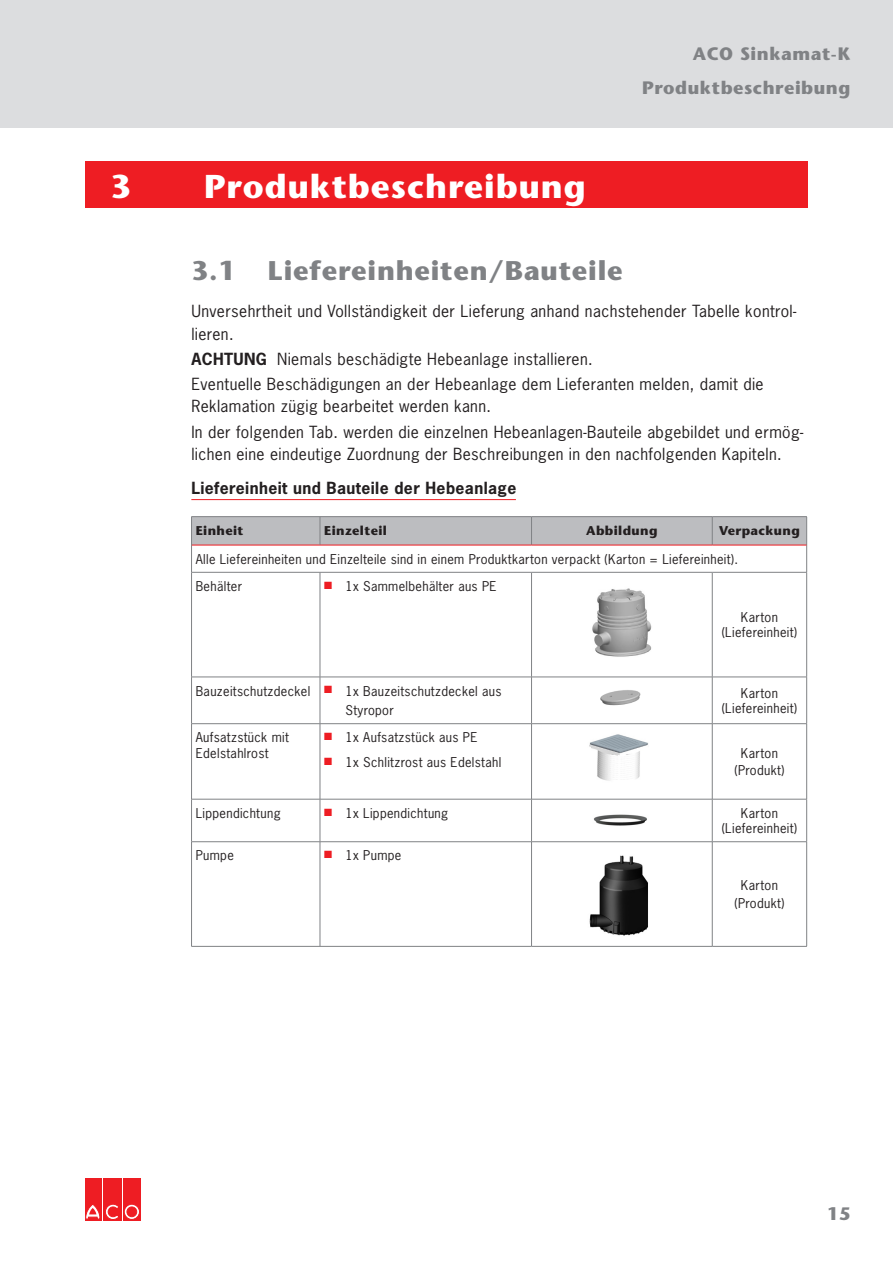
<style>
.page{position:relative;width:893px;height:1263px;background:#fff}
.page>*{position:absolute;margin:0;border:0;box-sizing:border-box;transform-origin:0 0}
.t1{font:700 33px "Stone Sans";letter-spacing:.03em;color:#fff}
.t2{font:700 27px "Stone Sans";letter-spacing:.03em;color:#808285}
.t3{font:700 18px "Stone Sans";letter-spacing:.03em;color:#808285}
.t4{font:15.75px/22.5px "News Gothic";letter-spacing:.025em;color:#231f20}
.t5{font:700 15.75px "News Gothic";letter-spacing:.025em;color:#231f20}
.t6{font:12.75px/15.3px "News Gothic";letter-spacing:.025em;color:#231f20;text-align:center}
.t7{font:700 12.75px "Stone Sans";letter-spacing:.03em;color:#231f20}
.s1{font-weight:700}
</style>
<div class="page">
<div style="left:0;top:0;width:893px;height:128px;background:#dcdddf"></div>
<div style="left:85px;top:1178px;width:17px;height:42px;background:#ee1d23"></div>
<div style="left:103px;top:1178px;width:18px;height:42px;background:#ee1d23"></div>
<svg style="left:86px;top:1204px;width:32px;height:15px"></svg>
<div style="left:123px;top:1178px;width:17px;height:42px;background:#ee1d23"></div>
<svg style="left:124px;top:1204px;width:15px;height:15px"></svg>
<div style="left:124px;top:1204px;width:16px;height:15px;border:1px solid #ee1d23;border-radius:50%"></div>
<div style="left:127px;top:1207px;width:10px;height:10px;background:#ee1d23;border-radius:50%"></div>
<div style="left:127px;top:1207px;width:10px;height:10px;border:1px solid #ee1d23;border-radius:50%"></div>
<div style="left:85px;top:162px;width:723px;height:46px;background:#ee1d23"></div>
<hr style="left:191px;top:499px;width:325px;height:1px;background:#ee1d23">
<hr style="left:191px;top:516px;width:129px;height:1px;background:#808285">
<hr style="left:320px;top:516px;width:211px;height:1px;background:#808285">
<hr style="left:531px;top:516px;width:181px;height:1px;background:#808285">
<hr style="left:712px;top:516px;width:95px;height:1px;background:#808285">
<hr style="left:191px;top:572px;width:129px;height:1px;background:#808285">
<hr style="left:191px;top:572px;width:1px;height:105px;background:#808285">
<hr style="left:320px;top:572px;width:1px;height:105px;background:#808285">
<hr style="left:531px;top:572px;width:1px;height:105px;background:#808285">
<hr style="left:712px;top:572px;width:1px;height:105px;background:#808285">
<hr style="left:806px;top:572px;width:1px;height:105px;background:#808285">
<hr style="left:191px;top:677px;width:129px;height:1px;background:#808285">
<hr style="left:191px;top:677px;width:1px;height:46px;background:#808285">
<hr style="left:320px;top:677px;width:1px;height:46px;background:#808285">
<hr style="left:531px;top:677px;width:1px;height:46px;background:#808285">
<hr style="left:712px;top:677px;width:1px;height:46px;background:#808285">
<hr style="left:806px;top:677px;width:1px;height:46px;background:#808285">
<hr style="left:191px;top:723px;width:129px;height:1px;background:#808285">
<hr style="left:191px;top:724px;width:1px;height:75px;background:#808285">
<hr style="left:320px;top:724px;width:1px;height:75px;background:#808285">
<hr style="left:531px;top:724px;width:1px;height:75px;background:#808285">
<hr style="left:712px;top:724px;width:1px;height:75px;background:#808285">
<hr style="left:806px;top:724px;width:1px;height:75px;background:#808285">
<hr style="left:191px;top:799px;width:129px;height:1px;background:#808285">
<hr style="left:191px;top:799px;width:1px;height:42px;background:#808285">
<hr style="left:320px;top:799px;width:1px;height:42px;background:#808285">
<hr style="left:531px;top:799px;width:1px;height:42px;background:#808285">
<hr style="left:712px;top:799px;width:1px;height:42px;background:#808285">
<hr style="left:806px;top:799px;width:1px;height:42px;background:#808285">
<hr style="left:191px;top:841px;width:129px;height:1px;background:#808285">
<hr style="left:191px;top:842px;width:1px;height:104px;background:#808285">
<hr style="left:320px;top:842px;width:1px;height:104px;background:#808285">
<hr style="left:531px;top:842px;width:1px;height:104px;background:#808285">
<hr style="left:712px;top:842px;width:1px;height:104px;background:#808285">
<hr style="left:806px;top:842px;width:1px;height:104px;background:#808285">
<hr style="left:191px;top:946px;width:129px;height:1px;background:#808285">
<svg style="left:191px;top:517px;width:616px;height:55px"></svg>
<hr style="left:320px;top:572px;width:211px;height:1px;background:#808285">
<hr style="left:531px;top:572px;width:181px;height:1px;background:#808285">
<hr style="left:712px;top:572px;width:95px;height:1px;background:#808285">
<hr style="left:320px;top:677px;width:211px;height:1px;background:#808285">
<hr style="left:531px;top:677px;width:181px;height:1px;background:#808285">
<hr style="left:712px;top:677px;width:95px;height:1px;background:#808285">
<hr style="left:320px;top:723px;width:211px;height:1px;background:#808285">
<hr style="left:531px;top:723px;width:181px;height:1px;background:#808285">
<hr style="left:712px;top:723px;width:95px;height:1px;background:#808285">
<hr style="left:320px;top:799px;width:211px;height:1px;background:#808285">
<hr style="left:531px;top:799px;width:181px;height:1px;background:#808285">
<hr style="left:712px;top:799px;width:95px;height:1px;background:#808285">
<hr style="left:320px;top:841px;width:211px;height:1px;background:#808285">
<hr style="left:531px;top:841px;width:181px;height:1px;background:#808285">
<hr style="left:712px;top:841px;width:95px;height:1px;background:#808285">
<hr style="left:320px;top:946px;width:211px;height:1px;background:#808285">
<hr style="left:531px;top:946px;width:181px;height:1px;background:#808285">
<hr style="left:712px;top:946px;width:95px;height:1px;background:#808285">
<hr style="left:320px;top:545px;width:211px;height:1px;background:#ee1d23">
<hr style="left:531px;top:545px;width:181px;height:1px;background:#ee1d23">
<hr style="left:712px;top:545px;width:94px;height:1px;background:#ee1d23">
<img style="left:592px;top:588px;width:60px;height:69px">
<img style="left:600px;top:690px;width:41px;height:16px">
<img style="left:589px;top:734px;width:59px;height:47px">
<img style="left:594px;top:814px;width:53px;height:12px">
<img style="left:589px;top:855px;width:59px;height:81px">
<p class="t3" style="left:693px;top:43px;width:159px">ACO Sinkamat-K</p>
<h1 class="t1" style="left:111px;top:166px;width:22px">3</h1>
<h1 class="t1" style="left:204px;top:166px;width:383px">Produktbeschreibung</h1>
<p class="t3" style="left:642px;top:76px;width:210px">Produktbeschreibung</p>
<h2 class="t2" style="left:191px;top:253px;width:433px">3.1 Liefereinheiten/Bauteile</h2>
<p class="t4" style="left:191px;top:300px;width:607px">Unversehrtheit und Vollständigkeit der Lieferung anhand nachstehender Tabelle kontrol&shy;lieren.</p>
<p class="t4" style="left:191px;top:347px;width:574px;line-height:24.6px"><span class="s1">ACHTUNG</span> Niemals beschädigte Hebeanlage installieren.<br>Eventuelle Beschädigungen an der Hebeanlage dem Lieferanten melden, damit die</p>
<p class="t4" style="left:191px;top:393px;width:613px;line-height:25.3px">Reklamation zügig bearbeitet werden kann.<br>In der folgenden Tab. werden die einzelnen Hebeanlagen-Bauteile abgebildet und ermög-</p>
<p class="t4" style="left:191px;top:443px;width:592px">lichen eine eindeutige Zuordnung der Beschreibungen in den nachfolgenden Kapiteln.</p>
<p class="t5" style="left:191px;top:478px;width:326px">Liefereinheit und Bauteile der Hebeanlage</p>
<p class="t7" style="left:196px;top:523px;width:49px">Einheit</p>
<p class="t7" style="left:324px;top:523px;width:64px">Einzelteil</p>
<p class="t7" style="left:586px;top:523px;width:73px">Abbildung</p>
<p class="t7" style="left:719px;top:523px;width:82px">Verpackung</p>
<p class="t6" style="left:196px;top:545px;width:544px;line-height:27.3px;text-align:left">Alle Liefereinheiten und Einzelteile sind in einem Produktkarton verpackt (Karton = Liefereinheit).<br>Behälter</p>
<p class="t6" style="left:324px;top:578px;width:174px"><sup>■</sup> 1x Sammelbehälter aus PE</p>
<p class="t6" style="left:722px;top:609px;width:77px">Karton (Liefereinheit)</p>
<p class="t6" style="left:345px;top:681px;width:158px;line-height:19.5px;text-align:left;text-indent:-150px">Bauzeitschutzdeckel <sup>■</sup> 1x Bauzeitschutzdeckel aus<br>Styropor</p>
<p class="t6" style="left:722px;top:685px;width:77px">Karton (Liefereinheit)</p>
<p class="t6" style="left:196px;top:730px;width:95px;text-align:left">Aufsatzstück mit<br>Edelstahlrost</p>
<p class="t6" style="left:324px;top:730px;width:155px"><sup>■</sup> 1x Aufsatzstück aus PE</p>
<p class="t6" style="left:324px;top:755px;width:179px"><sup>■</sup> 1x Schlitzrost aus Edelstahl</p>
<p class="t6" style="left:734px;top:744px;width:52px;line-height:17.4px">Karton (Produkt)</p>
<p class="t6" style="left:196px;top:805px;width:86px">Lippendichtung</p>
<p class="t6" style="left:324px;top:805px;width:125px"><sup>■</sup> 1x Lippendichtung</p>
<p class="t6" style="left:722px;top:805px;width:77px">Karton (Liefereinheit)</p>
<p class="t6" style="left:196px;top:848px;width:40px">Pumpe</p>
<p class="t6" style="left:324px;top:848px;width:79px"><sup>■</sup> 1x Pumpe</p>
<p class="t6" style="left:734px;top:877px;width:52px;line-height:17.4px">Karton (Produkt)</p>
<p class="t3" style="left:827px;top:1203px;width:25px">15</p>
</div>
